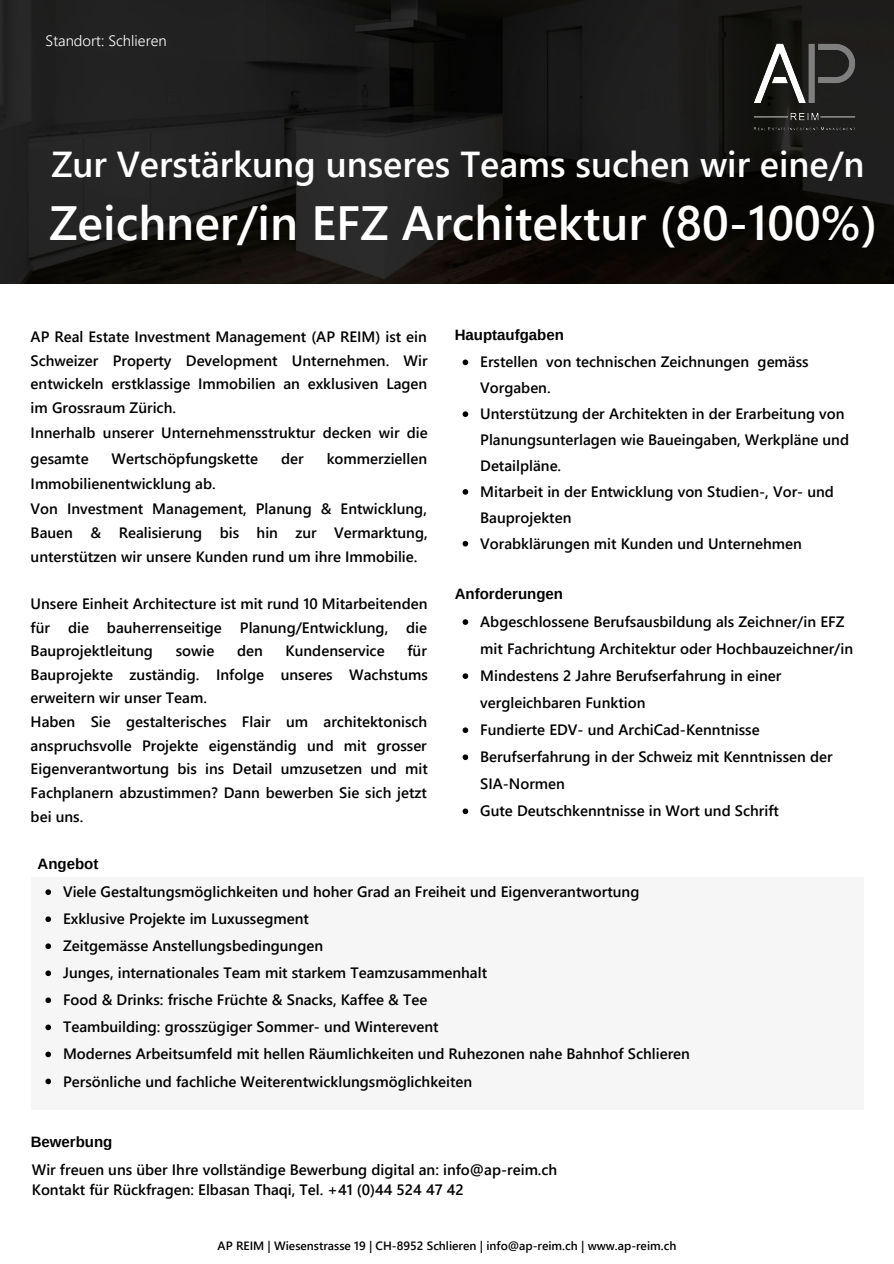
<style>
.page{position:relative;width:894px;height:1264px;background:#fff}
.page>*{position:absolute;margin:0;border:0;box-sizing:border-box;transform-origin:0 0}
.t1{font:600 48px "Segoe UI";color:#fff}
.t2{font:600 36px "Segoe UI";color:#fff}
.t3{font:600 15px/27px "Segoe UI";color:#000}
.t4{font:700 15px "Arimo";color:#000}
.t5{font:300 15px "Segoe UI";color:#fff}
.t6{font:600 12px "Segoe UI";color:#000}
</style>
<div class="page">
<img style="left:0;top:0;width:893px;height:283px">
<img style="left:747px;top:32px;width:115px;height:115px">
<div style="left:31px;top:877px;width:832px;height:232px;background:#f6f6f6"></div>
<svg style="left:462px;top:359px;width:6px;height:6px"></svg>
<svg style="left:462px;top:411px;width:6px;height:6px"></svg>
<svg style="left:462px;top:489px;width:6px;height:5px"></svg>
<svg style="left:462px;top:541px;width:6px;height:5px"></svg>
<svg style="left:462px;top:619px;width:6px;height:6px"></svg>
<svg style="left:462px;top:673px;width:6px;height:6px"></svg>
<svg style="left:462px;top:727px;width:6px;height:6px"></svg>
<svg style="left:462px;top:754px;width:6px;height:6px"></svg>
<svg style="left:462px;top:808px;width:6px;height:6px"></svg>
<svg style="left:45px;top:889px;width:6px;height:6px"></svg>
<svg style="left:45px;top:916px;width:6px;height:6px"></svg>
<svg style="left:45px;top:943px;width:6px;height:6px"></svg>
<svg style="left:45px;top:970px;width:6px;height:6px"></svg>
<svg style="left:45px;top:997px;width:6px;height:6px"></svg>
<svg style="left:45px;top:1024px;width:6px;height:6px"></svg>
<svg style="left:45px;top:1051px;width:6px;height:6px"></svg>
<svg style="left:45px;top:1078px;width:6px;height:6px"></svg>
<p class="t5" style="left:46px;top:30px;width:122px">Standort: Schlieren</p>
<h2 class="t2" style="left:51px;top:138px;width:814px">Zur Verstärkung unseres Teams suchen wir eine/n</h2>
<h1 class="t1" style="left:49px;top:188px;width:829px">Zeichner/in EFZ Architektur (80-100%)</h1>
<p class="t3" style="left:31px;top:323px;width:398px;line-height:24.3px">AP Real Estate Investment Management (AP REIM) ist ein Schweizer Property Development Unternehmen. Wir entwickeln erstklassige Immobilien an exklusiven Lagen im Grossraum Zürich.<br>Innerhalb unserer Unternehmensstruktur decken wir die gesamte</p>
<p class="t3" style="left:112px;top:444px;width:148px">Wertschöpfungskette</p>
<p class="t3" style="left:281px;top:444px;width:24px">der</p>
<p class="t3" style="left:326px;top:444px;width:102px">kommerziellen</p>
<p class="t3" style="left:31px;top:471px;width:398px;line-height:24px">Immobilienentwicklung ab.<br>Von Investment Management, Planung &amp; Entwicklung, Bauen &amp; Realisierung bis hin zur Vermarktung, unterstützen wir unsere Kunden rund um ihre Immobilie.</p>
<p class="t3" style="left:31px;top:590px;width:398px;line-height:23.7px;text-align:justify">Unsere Einheit Architecture ist mit rund 10 Mitarbeitenden für die bauherrenseitige Planung/Entwicklung, die Bauprojektleitung</p>
<p class="t3" style="left:31px;top:638px;width:398px;line-height:23.7px;text-indent:376px">für Bauprojekte zuständig. Infolge unseres Wachstums erweitern wir unser Team.<br>Haben Sie gestalterisches Flair um architektonisch anspruchsvolle Projekte eigenständig und mit grosser Eigenverantwortung bis ins Detail umzusetzen und mit Fachplanern abzustimmen? Dann bewerben Sie sich jetzt bei uns.</p>
<p class="t3" style="left:176px;top:636px;width:40px">sowie</p>
<p class="t3" style="left:237px;top:636px;width:27px">den</p>
<p class="t3" style="left:285px;top:636px;width:101px">Kundenservice</p>
<p class="t4" style="left:38px;top:855px;width:62px">Angebot</p>
<p class="t4" style="left:454px;top:327px;width:111px">Hauptaufgaben</p>
<p class="t3" style="left:480px;top:348px;width:370px;line-height:26px">Erstellen von technischen Zeichnungen gemäss Vorgaben.<br>Unterstützung der Architekten in der Erarbeitung von Planungsunterlagen wie Baueingaben, Werkpläne und Detailpläne.<br>Mitarbeit in der Entwicklung von Studien-, Vor- und Bauprojekten<br>Vorabklärungen mit Kunden und Unternehmen</p>
<p class="t4" style="left:454px;top:585px;width:110px">Anforderungen</p>
<p class="t3" style="left:480px;top:607px;width:374px">Abgeschlossene Berufsausbildung als Zeichner/in EFZ mit Fachrichtung Architektur oder Hochbauzeichner/in Mindestens 2 Jahre Berufserfahrung in einer vergleichbaren Funktion<br>Fundierte EDV- und ArchiCad-Kenntnisse Berufserfahrung in der Schweiz mit Kenntnissen der SIA-Normen<br>Gute Deutschkenntnisse in Wort und Schrift</p>
<p class="t3" style="left:63px;top:877px;width:628px">Viele Gestaltungsmöglichkeiten und hoher Grad an Freiheit und Eigenverantwortung Exklusive Projekte im Luxussegment<br>Zeitgemässe Anstellungsbedingungen<br>Junges, internationales Team mit starkem Teamzusammenhalt<br>Food &amp; Drinks: frische Früchte &amp; Snacks, Kaffee &amp; Tee<br>Teambuilding: grosszügiger Sommer- und Winterevent<br>Modernes Arbeitsumfeld mit hellen Räumlichkeiten und Ruhezonen nahe Bahnhof Schlieren Persönliche und fachliche Weiterentwicklungsmöglichkeiten</p>
<p class="t4" style="left:31px;top:1133px;width:83px">Bewerbung</p>
<p class="t3" style="left:32px;top:1158px;width:527px;line-height:20.2px">Wir freuen uns über Ihre vollständige Bewerbung digital an: info@ap-reim.ch<br>Kontakt für Rückfragen: Elbasan Thaqi, Tel. +41 (0)44 524 47 42</p>
<p class="t6" style="left:217px;top:1237px;width:460px">AP REIM | Wiesenstrasse 19 | CH-8952 Schlieren | info@ap-reim.ch | www.ap-reim.ch</p>
</div>
